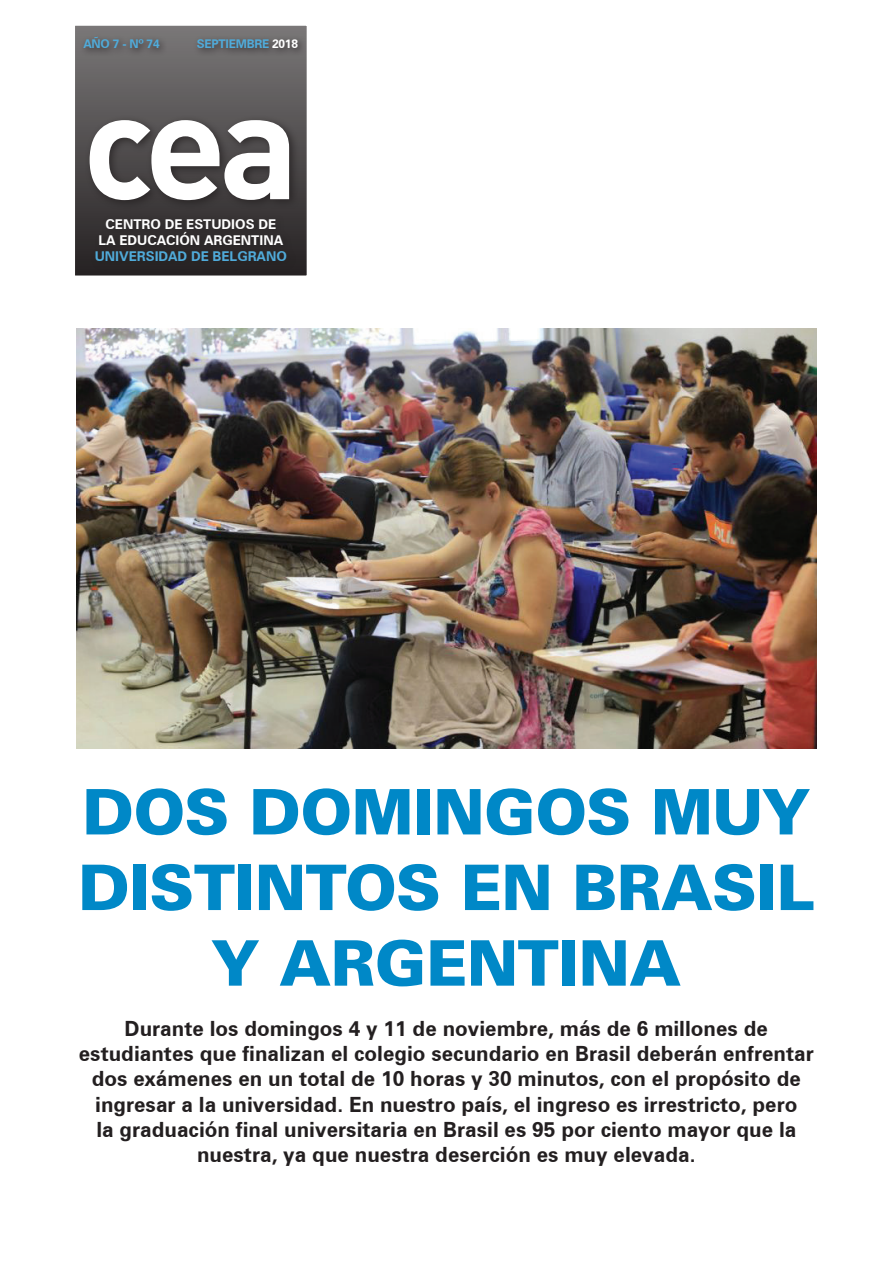
<style>
.page{position:relative;width:893px;height:1263px;background:#fff}
.page>*{position:absolute;margin:0;border:0;box-sizing:border-box;transform-origin:0 0}
.t1{font:700 150px "DIN Pro";color:#fff}
.t2{font:900 63px/75.6px "Zurich BT";letter-spacing:-.01em;color:#0088c7;text-align:center}
.t3{font:700 21px/25.2px "Zurich BT";color:#231f20;text-align:center}
.t4{font:700 13.5px/16.2px "Zurich BT";color:#fff;text-align:center}
.t5{font:700 13.5px "Zurich BT";color:#50abda}
.t6{font:700 12px "Zurich BT";letter-spacing:-.02em;color:#50abda}
.s1{color:#fff}
</style>
<div class="page">
<div style="left:71px;top:22px;width:239px;height:257px;background:linear-gradient(to bottom,#7b7979,#242021)"></div>
<div style="left:68px;top:18px;width:246px;height:265px;border:8px solid #fff"></div>
<div style="left:84px;top:114px;width:216px;height:97px;background:#231f20;opacity:.75"></div>
<div style="left:91px;top:214px;width:204px;height:56px;background:#2d292a"></div>
<div style="left:79px;top:33px;width:89px;height:24px;background:#231f20;opacity:.75"></div>
<div style="left:193px;top:35px;width:113px;height:22px;background:#231f20;opacity:.75"></div>
<img style="left:77px;top:328px;width:739px;height:420px">
<p class="t6" style="left:83px;top:37px;width:78px">AÑO 7 - Nº 74</p>
<p class="t6" style="left:197px;top:37px;width:103px">SEPTIEMBRE <span class="s1">2018</span></p>
<h1 class="t1" style="left:83px;top:43px;width:218px">cea</h1>
<p class="t4" style="left:99px;top:216px;width:186px">CENTRO DE ESTUDIOS DE la EDUCACIÓN ARGENTINA</p>
<p class="t5" style="left:95px;top:248px;width:194px">UNIVERSIDAD DE BELGRANO</p>
<h2 class="t2" style="left:78px;top:774px;width:738px">DOS DOMINGOS MUY<br>DISTINTOS EN BRASIL<br>Y ARGENTINA</h2>
<p class="t3" style="left:79px;top:1016px;width:736px">Durante los domingos 4 y 11 de noviembre, más de 6 millones de estudiantes que finalizan el colegio secundario en Brasil deberán enfrentar dos exámenes en un total de 10 horas y 30 minutos, con el propósito de ingresar a la universidad. En nuestro país, el ingreso es irrestricto, pero<br>la graduación final universitaria en Brasil es 95 por ciento mayor que la nuestra, ya que nuestra deserción es muy elevada.</p>
</div>
